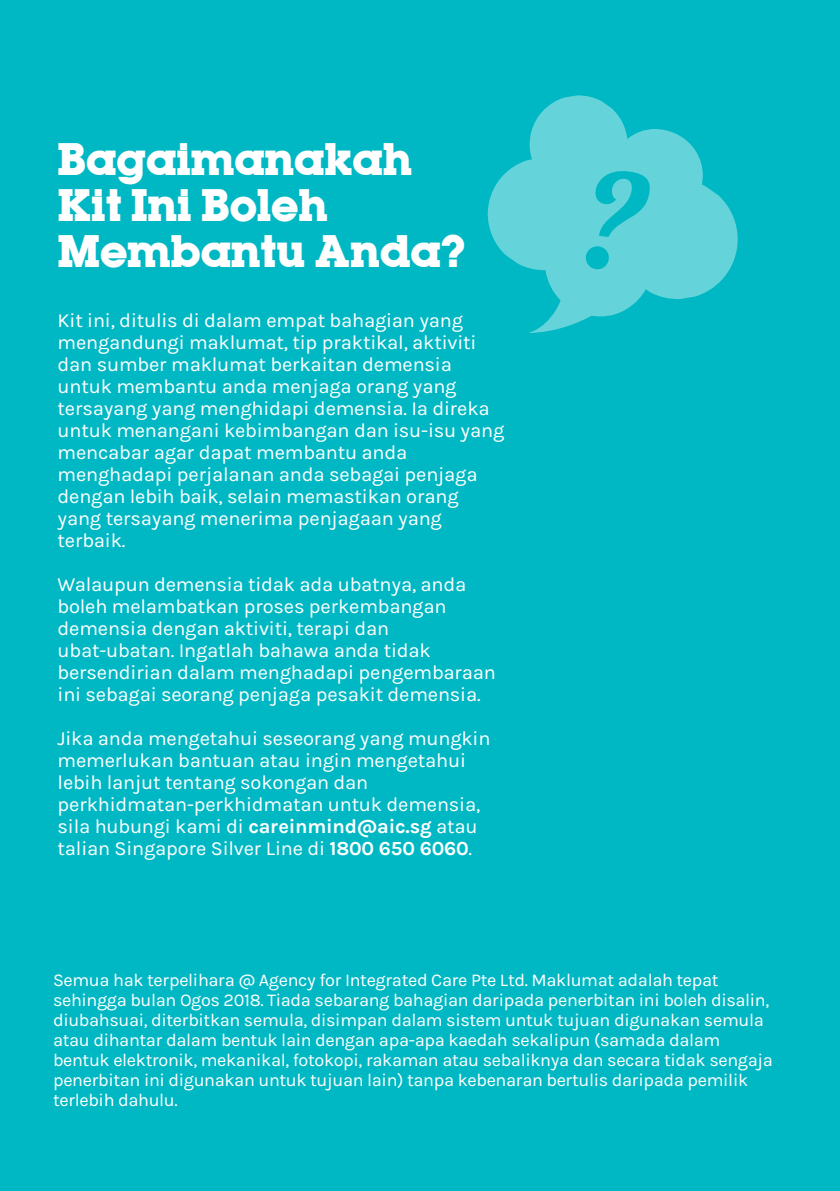
<style>
.page{position:relative;width:840px;height:1191px;background:#fff}
.page>*{position:absolute;margin:0;border:0;box-sizing:border-box;transform-origin:0 0}
.t1{font:700 40px/46px "Lubalin";letter-spacing:-.02em;color:#fff}
.t2{font:20px/22px "Karla";letter-spacing:-.01em;color:#fff}
.t3{font:18px/20px "Karla";letter-spacing:-.02em;color:#fff}
.s1{font-weight:700}
</style>
<div class="page">
<div style="left:0;top:0;width:839px;height:1191px;background:#00b8c3"></div>
<svg style="left:487px;top:95px;width:250px;height:238px;fill:#65d4da"></svg>
<h1 class="t1" style="left:58px;top:136px;width:409px">Bagaimanakah<br>Kit Ini Boleh<br>Membantu Anda?</h1>
<p class="t2" style="left:58px;top:309px;width:448px">Kit ini, ditulis di dalam empat bahagian yang mengandungi maklumat, tip praktikal, aktiviti dan sumber maklumat berkaitan demensia untuk membantu anda menjaga orang yang tersayang yang menghidapi demensia. Ia direka untuk menangani kebimbangan dan isu-isu yang mencabar agar dapat membantu anda menghadapi perjalanan anda sebagai penjaga dengan lebih baik, selain memastikan orang yang tersayang menerima penjagaan yang terbaik.</p>
<p class="t2" style="left:58px;top:573px;width:439px">Walaupun demensia tidak ada ubatnya, anda boleh melambatkan proses perkembangan demensia dengan aktiviti, terapi dan ubat-ubatan. Ingatlah bahawa anda tidak bersendirian dalam menghadapi pengembaraan ini sebagai seorang penjaga pesakit demensia.</p>
<p class="t2" style="left:58px;top:727px;width:434px">Jika anda mengetahui seseorang yang mungkin memerlukan bantuan atau ingin mengetahui lebih lanjut tentang sokongan dan perkhidmatan-perkhidmatan untuk demensia, sila hubungi kami di <span class="s1">careinmind@aic.sg</span> atau talian Singapore Silver Line di <span class="s1">1800 650 6060</span>.</p>
<p class="t3" style="left:53px;top:969px;width:721px">Semua hak terpelihara @ Agency for Integrated Care Pte Ltd. Maklumat adalah tepat sehingga bulan Ogos 2018. Tiada sebarang bahagian daripada penerbitan ini boleh disalin, diubahsuai, diterbitkan semula, disimpan dalam sistem untuk tujuan digunakan semula atau dihantar dalam bentuk lain dengan apa-apa kaedah sekalipun (samada dalam bentuk elektronik, mekanikal, fotokopi, rakaman atau sebaliknya dan secara tidak sengaja penerbitan ini digunakan untuk tujuan lain) tanpa kebenaran bertulis daripada pemilik terlebih dahulu.</p>
</div>
